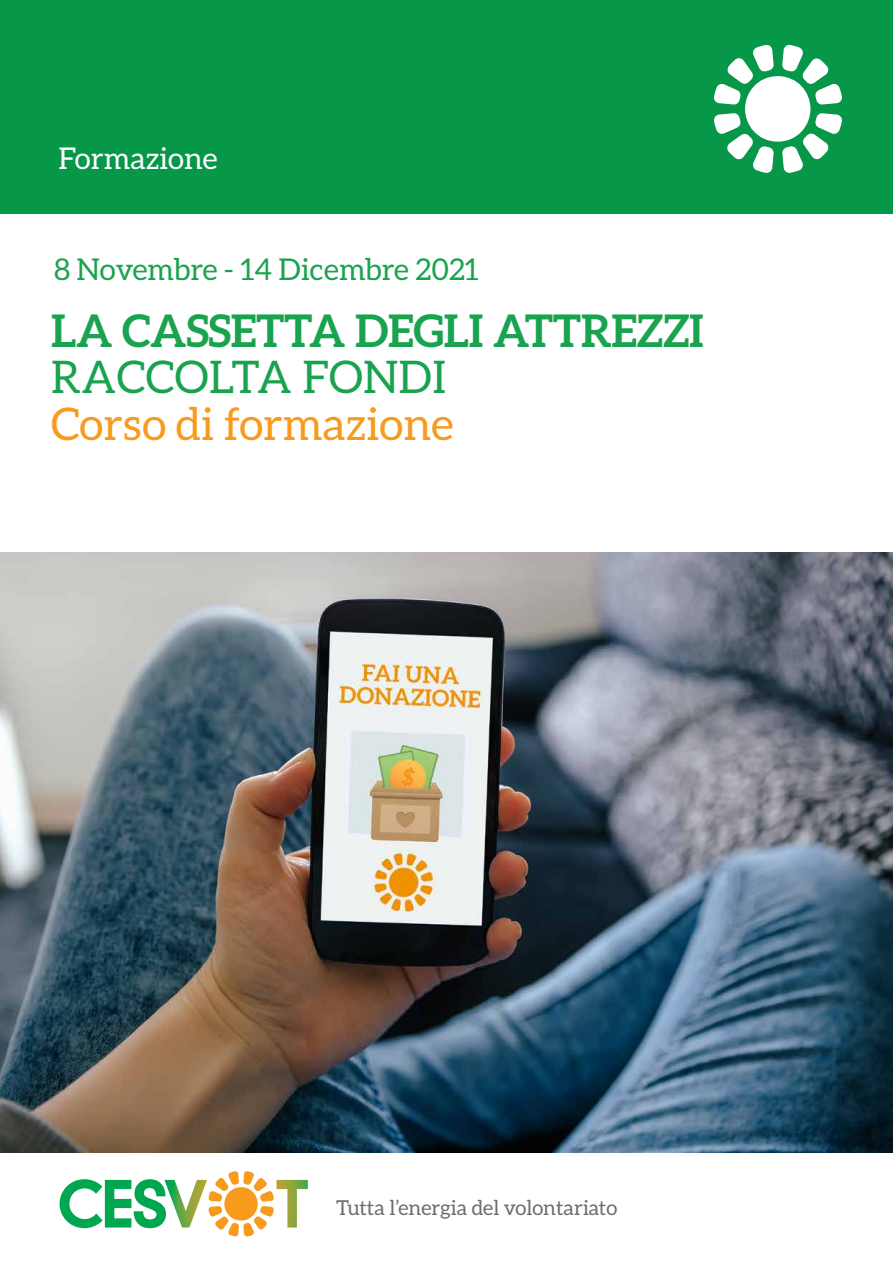
<style>
.page{position:relative;width:893px;height:1263px;background:#fff}
.page>*{position:absolute;margin:0;border:0;box-sizing:border-box;transform-origin:0 0}
.t1{font:700 45px "Aleo";letter-spacing:-.01em;color:#1aa34f}
.t2{font:45px "Aleo";color:#f89a1c}
.t3{font:45px "Aleo";letter-spacing:.01em;color:#1aa34f}
.t4{font:30px "Aleo";color:#1aa34f}
.t5{font:30px "Aleo";color:#fff}
.t6{font:20.55px "Aleo";color:#6c6d70}
</style>
<div class="page">
<div style="left:0;top:0;width:893px;height:213px;background:#069748"></div>
<div style="left:745px;top:76px;width:65px;height:66px;background:#fff;border-radius:50%"></div>
<svg style="left:714px;top:113px;width:60px;height:60px"></svg>
<svg style="left:782px;top:44px;width:60px;height:61px"></svg>
<svg style="left:714px;top:44px;width:60px;height:61px"></svg>
<svg style="left:782px;top:113px;width:60px;height:60px"></svg>
<svg style="left:60px;top:1171px;width:248px;height:66px"></svg>
<img style="left:0;top:553px;width:893px;height:599px">
<h2 class="t5" style="left:58px;top:141px;width:161px">Formazione</h2>
<h2 class="t4" style="left:54px;top:253px;width:426px">8 Novembre - 14 Dicembre 2021</h2>
<h1 class="t1" style="left:51px;top:304px;width:654px">LA CASSETTA DEGLI ATTREZZI</h1>
<h1 class="t3" style="left:51px;top:352px;width:397px">RACCOLTA FONDI</h1>
<h1 class="t2" style="left:51px;top:398px;width:404px">Corso di formazione</h1>
<p class="t6" style="left:336px;top:1196px;width:283px">Tutta l’energia del volontariato</p>
</div>
